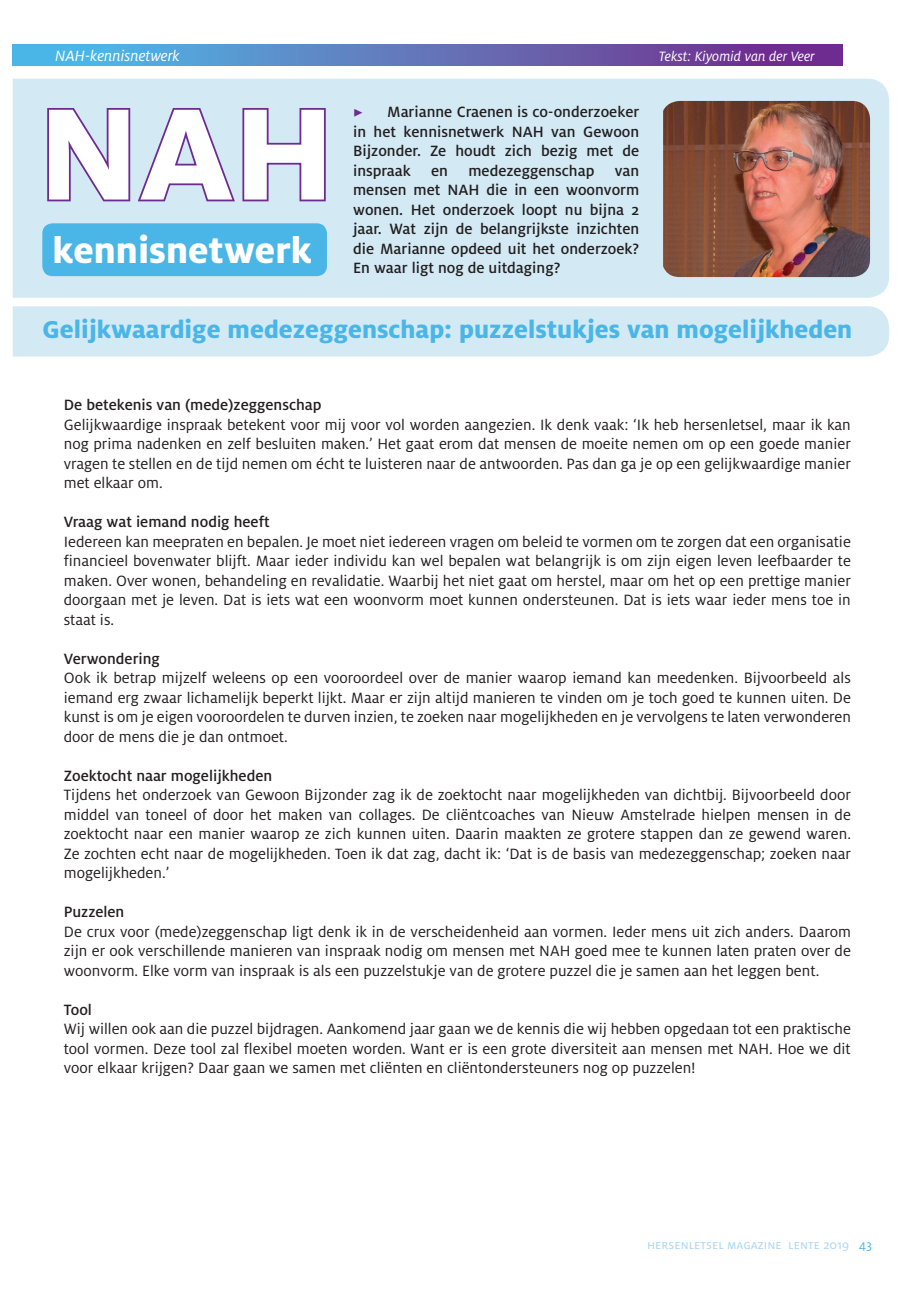
<style>
.page{position:relative;width:919px;height:1289px;background:#fff}
.page>*{position:absolute;margin:0;border:0;box-sizing:border-box;transform-origin:0 0}
.t1{font:800 144px "Milo OT";color:#fff}
.t2{font:800 39.6px "Milo OT";color:#fff}
.t3{font:800 27px "Milo OT";color:#4ab6e7}
.t4{font:16.5px/19.5px "Milo OT";color:#231f20;text-align:justify}
.t5{font:500 16.5px/19.5px "Milo OT";color:#231f20;text-align:justify}
.t6{font:italic 16.5px "Milo OT";color:#fff}
.t7{font:16.5px "Minion Pro";color:#6e2c91}
.t8{font:italic 15px "Milo OT";color:#fff}
.t9{font:13.5px "Milo OT";color:#a8d6f2}
.s1{color:#4ab6e7}
</style>
<div class="page">
<div style="left:13px;top:306px;width:876px;height:50px;background:#d3eaf5"></div>
<div style="left:13px;top:79px;width:876px;height:219px;background:#d3eaf5"></div>
<svg style="left:45px;top:105px;width:282px;height:99px;background:#c1c8e3"></svg>
<div style="left:42px;top:223px;width:285px;height:53px;background:#4ab6e7;border-radius:10px"></div>
<img style="left:663px;top:101px;width:207px;height:176px">
<div style="left:13px;top:45px;width:829px;height:21px;background:linear-gradient(to right,#4cc3ed,#752487)"></div>
<p class="t6" style="left:55px;top:47px;width:126px">NAH-kennisnetwerk</p>
<p class="t8" style="left:659px;top:48px;width:157px">Tekst: Kiyomid van der Veer</p>
<h1 class="t1" style="left:38px;top:72px;width:298px">NAH</h1>
<h2 class="t2" style="left:53px;top:227px;width:260px">kennisnetwerk</h2>
<p class="t5" style="left:353px;top:102px;width:287px;text-indent:34px">Marianne Craenen is co-onderzoeker in het kennisnetwerk NAH van Gewoon Bijzonder. Ze houdt zich bezig met de inspraak en medezeggenschap van mensen met NAH die in een woonvorm wonen. Het onderzoek loopt nu bijna 2 jaar. Wat zijn de belangrijkste inzichten die Marianne opdeed uit het onderzoek?<br>En waar ligt nog de uitdaging?</p>
<p class="t7" style="left:353px;top:101px;width:11px">▶</p>
<h3 class="t3" style="left:42px;top:314px;width:811px">Gelijkwaardige medezeggenschap: puzzelstukjes van mogelijkheden</h3>
<p class="t5" style="left:64px;top:395px;width:259px">De betekenis van (mede)zeggenschap</p>
<p class="t4" style="left:64px;top:415px;width:788px">Gelijkwaardige inspraak betekent voor mij voor vol worden aangezien. Ik denk vaak: ‘Ik heb hersenletsel, maar ik kan nog prima nadenken en zelf besluiten maken.’ Het gaat erom dat mensen de moeite nemen om op een goede manier vragen te stellen en de tijd nemen om écht te luisteren naar de antwoorden. Pas dan ga je op een gelijkwaardige manier met elkaar om.</p>
<p class="t5" style="left:64px;top:512px;width:207px">Vraag wat iemand nodig heeft</p>
<p class="t4" style="left:64px;top:532px;width:788px">Iedereen kan meepraten en bepalen. Je moet niet iedereen vragen om beleid te vormen om te zorgen dat een organisatie financieel bovenwater blijft. Maar ieder individu kan wel bepalen wat belangrijk is om zijn eigen leven leefbaarder te maken. Over wonen, behandeling en revalidatie. Waarbij het niet gaat om herstel, maar om het op een prettige manier doorgaan met je leven. Dat is iets wat een woonvorm moet kunnen ondersteunen. Dat is iets waar ieder mens toe in staat is.</p>
<p class="t5" style="left:64px;top:649px;width:98px">Verwondering</p>
<p class="t4" style="left:64px;top:668px;width:788px">Ook ik betrap mijzelf weleens op een vooroordeel over de manier waarop iemand kan meedenken. Bijvoorbeeld als iemand erg zwaar lichamelijk beperkt lijkt. Maar er zijn altijd manieren te vinden om je toch goed te kunnen uiten. De kunst is om je eigen vooroordelen te durven inzien, te zoeken naar mogelijkheden en je vervolgens te laten verwonderen door de mens die je dan ontmoet.</p>
<p class="t5" style="left:64px;top:766px;width:210px">Zoektocht naar mogelijkheden</p>
<p class="t4" style="left:64px;top:785px;width:788px">Tijdens het onderzoek van Gewoon Bijzonder zag ik de zoektocht naar mogelijkheden van dichtbij. Bijvoorbeeld door middel van toneel of door het maken van collages. De cliëntcoaches van Nieuw Amstelrade hielpen mensen in de zoektocht naar een manier waarop ze zich kunnen uiten. Daarin maakten ze grotere stappen dan ze gewend waren.<br>Ze zochten echt naar de mogelijkheden. Toen ik dat zag, dacht ik: ‘Dat is de basis van medezeggenschap; zoeken naar mogelijkheden.’</p>
<p class="t5" style="left:64px;top:902px;width:62px">Puzzelen</p>
<p class="t4" style="left:64px;top:922px;width:788px">De crux voor (mede)zeggenschap ligt denk ik in de verscheidenheid aan vormen. Ieder mens uit zich anders. Daarom zijn er ook verschillende manieren van inspraak nodig om mensen met NAH goed mee te kunnen laten praten over de woonvorm. Elke vorm van inspraak is als een puzzelstukje van de grotere puzzel die je samen aan het leggen bent.</p>
<p class="t5" style="left:64px;top:1000px;width:30px">Tool</p>
<p class="t4" style="left:64px;top:1019px;width:788px">Wij willen ook aan die puzzel bijdragen. Aankomend jaar gaan we de kennis die wij hebben opgedaan tot een praktische tool vormen. Deze tool zal flexibel moeten worden. Want er is een grote diversiteit aan mensen met NAH. Hoe we dit voor elkaar krijgen? Daar gaan we samen met cliënten en cliëntondersteuners nog op puzzelen!</p>
<p class="t9" style="left:647px;top:1236px;width:227px">hersenletsel magazine lente 2019 <span class="s1">43</span></p>
</div>
